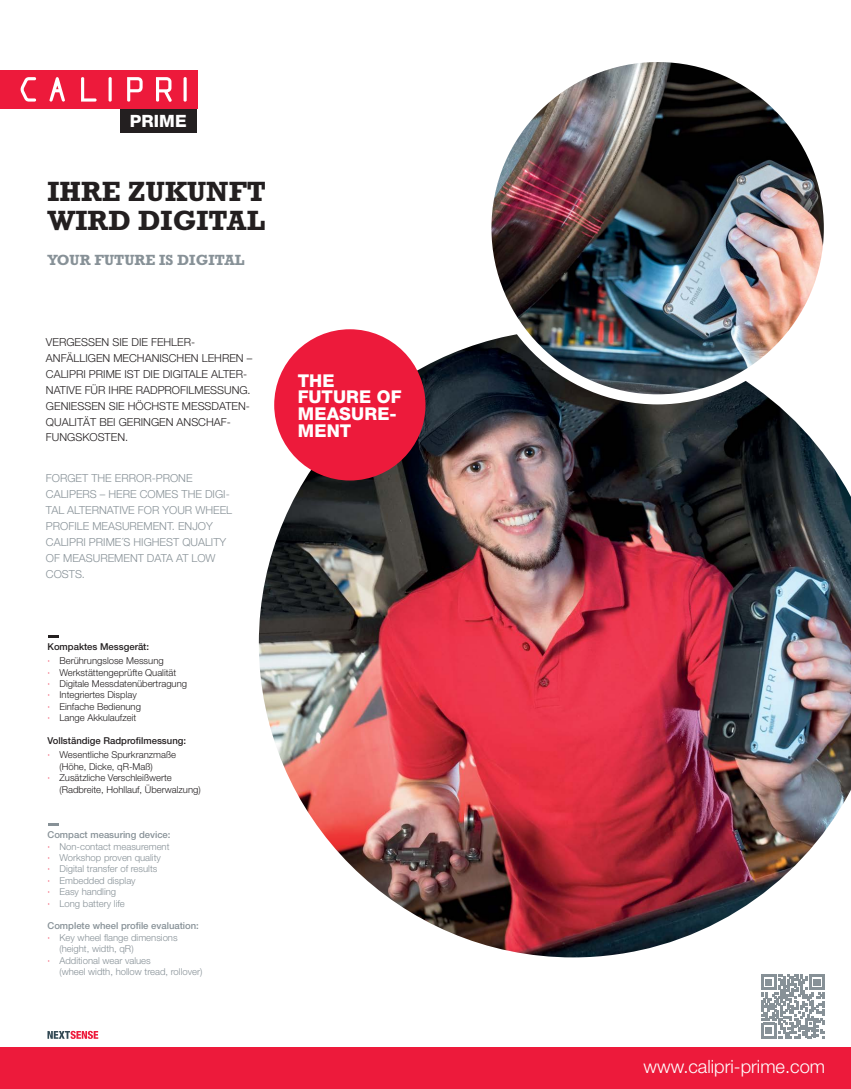
<style>
.page{position:relative;width:851px;height:1089px;background:#fff}
.page>*{position:absolute;margin:0;border:0;box-sizing:border-box;transform-origin:0 0}
.t1{font:700 28.3px/29.5px "Rockwell";color:#231f20}
.t2{font:300 18.3px "Helvetica Neue";color:#fff}
.t3{font:800 17.7px/16.7px "Helvetica Neue";letter-spacing:.005em;color:#fff}
.t4{font:800 16.9px "Helvetica Neue";letter-spacing:.005em;color:#fff}
.t5{font:700 15px "Rockwell";color:#879197}
.t6{font:300 11px/15.9px "Helvetica Neue";color:#231f20}
.t7{font:300 11px/15.9px "Helvetica Neue";color:#879197}
.t8{font:300 9.5px/11.4px "Helvetica Neue";color:#879197}
.t9{font:300 9.5px/11.4px "Helvetica Neue";color:#231f20}
.t10{font:500 9.5px/14.2px "Helvetica Neue";color:#231f20}
.t11{font:500 9.5px "Helvetica Neue";color:#879197}
.s1{font-weight:500}
.s2{color:#ed1a3b}
.s3{font-weight:300;color:#ed1a3b}
.s4{font-weight:300}
</style>
<div class="page">
<div style="left:0;top:1047px;width:850px;height:41px;background:#ed1a3b"></div>
<img style="left:259px;top:329px;width:591px;height:628px">
<div style="left:481px;top:52px;width:352px;height:352px;background:#fff;border-radius:50%"></div>
<div style="left:121px;top:109px;width:76px;height:24px;background:#231f20"></div>
<div style="left:0;top:71px;width:197px;height:38px;background:#ed1a3b"></div>
<svg style="left:21px;top:77px;width:15px;height:25px"></svg>
<svg style="left:49px;top:77px;width:16px;height:25px"></svg>
<svg style="left:81px;top:77px;width:15px;height:25px"></svg>
<svg style="left:127px;top:77px;width:16px;height:25px"></svg>
<svg style="left:108px;top:77px;width:4px;height:25px"></svg>
<svg style="left:183px;top:77px;width:4px;height:25px"></svg>
<svg style="left:156px;top:77px;width:16px;height:25px"></svg>
<div style="left:274px;top:329px;width:151px;height:151px;background:#ed1a3b;border-radius:50%"></div>
<img style="left:491px;top:62px;width:332px;height:332px;border-radius:166px">
<svg style="left:47px;top:1030px;width:51px;height:8px"></svg>
<svg style="left:48px;top:635px;width:11px;height:2px"></svg>
<svg style="left:48px;top:823px;width:11px;height:2px"></svg>
<svg style="left:761px;top:974px;width:63px;height:64px"></svg>
<h3 class="t4" style="left:130px;top:111px;width:58px">PRIME</h3>
<h1 class="t1" style="left:47px;top:176px;width:220px">IHRE ZUKUNFT<br>WIRD DIGITAL</h1>
<h3 class="t5" style="left:47px;top:251px;width:198px">YOUR FUTURE IS DIGITAL</h3>
<p class="t6" style="left:46px;top:334px;width:208px">VERGESSEN SIE DIE FEHLER--<br>ANFÄLLIGEN MECHANISCHEN LEHREN –<br>CALIPRI PRIME IST DIE DIGITALE ALTER-<br>NATIVE FÜR IHRE RADPROFILMESSUNG.<br>GENIESSEN SIE HÖCHSTE MESSDATEN-<br>QUALITÄT BEI GERINGEN ANSCHAF-<br>FUNGSKOSTEN.</p>
<p class="t7" style="left:46px;top:470px;width:188px">FORGET THE ERROR-PRONE<br>CALIPERS – HERE COMES THE DIGI-<br>TAL ALTERNATIVE FOR YOUR WHEEL<br>PROFILE MEASUREMENT. ENJOY<br>CALIPRI PRIME´S HIGHEST QUALITY<br>OF MEASUREMENT DATA AT LOW<br>COSTS.</p>
<p class="t9" style="left:47px;top:639px;width:118px;line-height:14.2px"><span class="s1">Kompaktes Messgerät:<br></span><span class="s2">·</span> Berührungslose Messung</p>
<p class="t9" style="left:47px;top:666px;width:141px"><span class="s2">·</span> Werkstättengeprüfte Qualität<br><span class="s2">·</span> Digitale Messdatenübertragung <span class="s2">·</span> Integriertes Display<br><span class="s2">·</span> Einfache Bedienung<br><span class="s2">·</span> Lange Akkulaufzeit</p>
<p class="t10" style="left:47px;top:733px;width:140px">Vollständige Radprofilmessung: <span class="s3">·</span> <span class="s4">Wesentliche Spurkranzmaße</span></p>
<p class="t9" style="left:59px;top:760px;width:95px">(Höhe, Dicke, qR-Maß)</p>
<p class="t9" style="left:47px;top:772px;width:126px"><span class="s2">·</span> Zusätzliche Verschleißwerte</p>
<p class="t9" style="left:59px;top:783px;width:143px">(Radbreite, Hohllauf, Überwalzung)</p>
<p class="t8" style="left:47px;top:829px;width:125px"><span class="s1">Compact measuring device: </span><span class="s2">·</span> Non-contact measurement <span class="s2">·</span> Workshop proven quality<br><span class="s2">·</span> Digital transfer of results<br><span class="s2">·</span> Embedded display<br><span class="s2">·</span> Easy handling<br><span class="s2">·</span> Long battery life</p>
<p class="t11" style="left:47px;top:920px;width:153px">Complete wheel profile evaluation:</p>
<p class="t8" style="left:47px;top:931px;width:132px"><span class="s2">·</span> Key wheel flange dimensions</p>
<p class="t8" style="left:59px;top:943px;width:76px">(height, width, qR)</p>
<p class="t8" style="left:47px;top:954px;width:105px"><span class="s2">·</span> Additional wear values</p>
<p class="t8" style="left:59px;top:965px;width:144px">(wheel width, hollow tread, rollover)</p>
<h3 class="t3" style="left:298px;top:372px;width:105px">THE<br>FUTURE OF<br>MEASURE-<br>MENT</h3>
<h2 class="t2" style="left:643px;top:1055px;width:183px">www.calipri-prime.com</h2>
</div>
